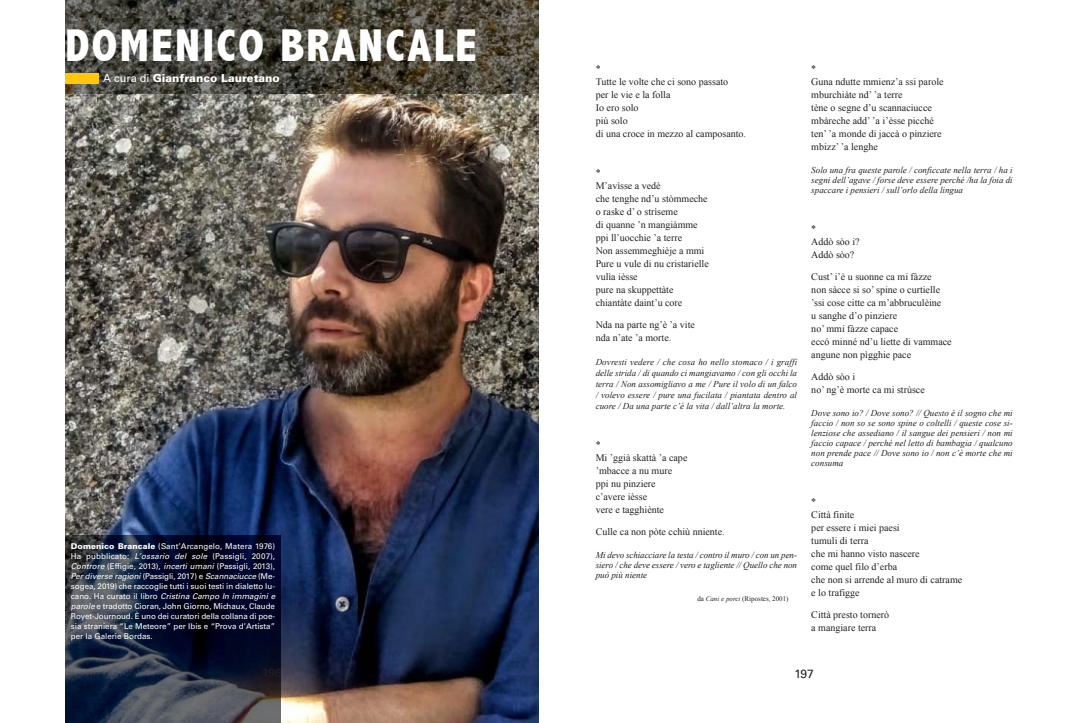
<style>
.page{position:relative;width:1078px;height:723px;background:#fff}
.page>*{position:absolute;margin:0;border:0;box-sizing:border-box;transform-origin:0 0}
.t1{font:800 condensed 46px "Abadi";letter-spacing:.05em;color:#fff}
.t2{font:12px "Univers";color:#231f20}
.t3{font:900 11px "Univers";color:#fff}
.t4{font:10px/13px "Times New Roman";color:#231f20}
.t5{font:italic 9px/10px "Times New Roman";color:#231f20;text-align:justify}
.t6{font:8px/10px "Univers";color:#fff;text-align:justify}
.t7{font:7px "Times New Roman";color:#231f20}
.s1{font-weight:400}
.s2{font-weight:900}
.s3{font-style:italic}
</style>
<div class="page">
<img style="left:65px;top:93px;width:473px;height:630px">
<img style="left:65px;top:536px;width:216px;height:187px">
<img style="left:65px;top:0;width:473px;height:93px">
<div style="left:65px;top:73px;width:33px;height:11px;background:#fec70c"></div>
<h1 class="t1" style="left:65px;top:21px;width:413px">DOMENICO BRANCALE</h1>
<p class="t3" style="left:103px;top:74px;width:178px"><span class="s1">A cura di</span> Gianfranco Lauretano</p>
<p class="t6" style="left:71px;top:542px;width:206px"><span class="s2">Domenico Brancale</span> (Sant’Arcangelo, Matera 1976)<br>Ha pubblicato: <span class="s3">L’ossario del sole</span> (Passigli, 2007), <span class="s3">Controre</span> (Effigie, 2013), <span class="s3">incerti umani</span> (Passigli, 2013), <span class="s3">Per diverse ragioni</span> (Passigli, 2017) e <span class="s3">Scannaciucce</span> (Me&shy;sogea, 2019) che raccoglie tutti i suoi testi in dialetto lu&shy;cano. Ha curato il libro <span class="s3">Cristina Campo In immagini e parole</span> e tradotto Cioran, John Giorno, Michaux, Claude Royet-Journoud. È uno dei curatori della collana di poe&shy;sia straniera “Le Meteore” per Ibis e “Prova d’Artista” per la Galerie Bordas.</p>
<p class="t4" style="left:595px;top:62px;width:152px">*<br>Tutte le volte che ci sono passato<br>per le vie e la folla<br>Io ero solo<br>più solo<br>di una croce in mezzo al camposanto.</p>
<p class="t4" style="left:595px;top:166px;width:115px">*<br>M’avìsse a vedè<br>che tenghe nd’u stòmmeche o raske d’ o strìseme<br>di quanne ’n mangiàmme ppi ll’uocchie ’a terre<br>Non assemmeghièje a mmi<br>Pure u vule di nu cristarielle vulìa ièsse<br>pure na skuppettàte chiantàte daint’u core</p>
<p class="t4" style="left:595px;top:318px;width:101px">Nda na parte ng’è ’a vite nda n’ate ’a morte.</p>
<p class="t5" style="left:595px;top:357px;width:203px;line-height:11px">Dovresti vedere / che cosa ho nello stomaco / i graffi delle strida / di quando ci mangiavamo / con gli occhi la terra / Non assomigliavo a me / Pure il volo di un falco / volevo essere / pure una fucilata / piantata dentro al cuore / Da una parte c’è la vita / dall’altra la morte.</p>
<p class="t4" style="left:595px;top:438px;width:93px">*<br>Mi ’ggià skattà ’a cape ’mbacce a nu mure ppi nu pinziere c’avere ièsse<br>vere e tagghiènte</p>
<p class="t4" style="left:595px;top:525px;width:130px">Culle ca non pòte cchiù nniente.</p>
<p class="t5" style="left:595px;top:550px;width:203px">Mi devo schiacciare la testa / contro il muro / con un pen&shy;siero / che deve essere / vero e tagliente // Quello che non può più niente</p>
<p class="t7" style="left:697px;top:595px;width:93px">da <span class="s3">Cani e porci</span> (Ripostes, 2001)</p>
<p class="t4" style="left:811px;top:62px;width:134px">*<br>Guna ndutte mmienz’a ssi parole mburchiàte nd’ ’a terre<br>tène o segne d’u scannaciucce mbàreche add’ ’a i’èsse picché ten’ ’a monde di jaccà o pinziere mbizz’ ’a lenghe</p>
<p class="t5" style="left:811px;top:165px;width:203px">Solo una fra queste parole / conficcate nella terra / ha i segni dell’agave / forse deve essere perché /ha la foia di spaccare i pensieri / sull’orlo della lingua</p>
<p class="t4" style="left:811px;top:222px;width:50px">*<br>Addò sòo i?<br>Addò sòo?</p>
<p class="t4" style="left:811px;top:270px;width:142px">Cust’ i’è u suonne ca mi fàzze<br>non sàcce si so’ spine o curtielle ’ssi cose citte ca m’abbruculèine<br>u sanghe d’o pinziere<br>no’ mmi fàzze capace<br>eccó minné nd’u liette di vammace angune non pìgghie pace</p>
<p class="t4" style="left:811px;top:370px;width:115px">Addò sòo i<br>no’ ng’è morte ca mi strùsce</p>
<p class="t5" style="left:811px;top:408px;width:203px">Dove sono io? / Dove sono? // Questo è il sogno che mi faccio / non so se sono spine o coltelli / queste cose si&shy;lenziose che assediano / il sangue dei pensieri / non mi faccio capace / perché nel letto di bambagia / qualcuno non prende pace // Dove sono io / non c’è morte che mi consuma</p>
<p class="t4" style="left:811px;top:495px;width:152px">*<br>Città finite<br>per essere i miei paesi<br>tumuli di terra<br>che mi hanno visto nascere<br>come quel filo d’erba<br>che non si arrende al muro di catrame e lo trafigge</p>
<p class="t4" style="left:811px;top:608px;width:79px">Città presto tornerò a mangiare terra</p>
<p class="t2" style="left:794px;top:669px;width:21px">197</p>
</div>
